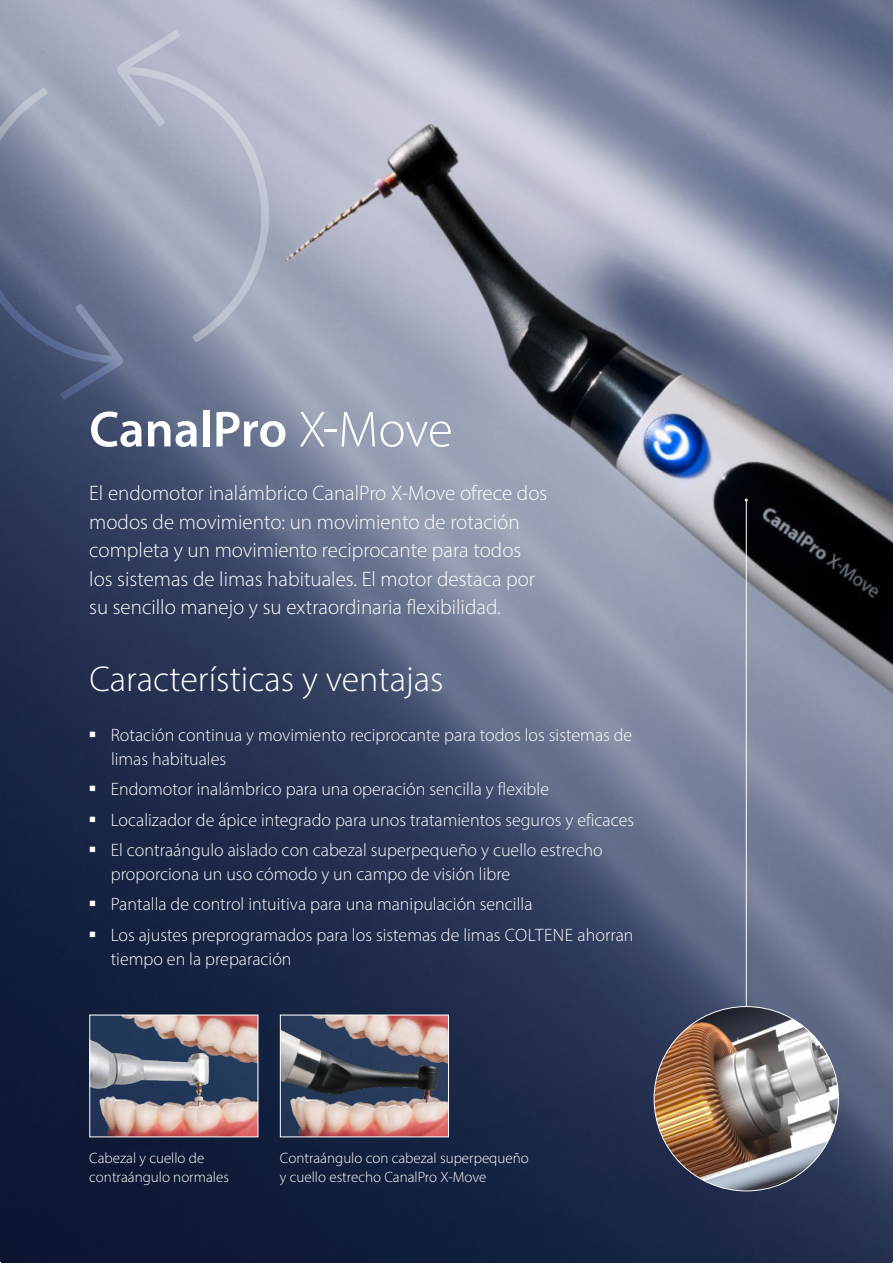
<style>
.page{position:relative;width:893px;height:1263px;background:#fff}
.page>*{position:absolute;margin:0;border:0;box-sizing:border-box;transform-origin:0 0}
.t1{font:600 51px "Myriad Pro";color:#fff}
.t2{font:300 36px "Myriad Pro";color:#fff}
.t3{font:300 21px/28.5px "Myriad Pro";color:#fff}
.t4{font:300 18px/30.5px "Myriad Pro";color:#fff}
.t5{font:300 15px/19.5px "Myriad Pro";color:#fff}
.s1{font-weight:300}
</style>
<div class="page">
<img style="left:0;top:0;width:893px;height:1263px">
<svg style="left:0;top:30px;width:270px;height:370px;background:#8c94aa"></svg>
<hr style="left:746px;top:500px;width:1px;height:522px;background:#fff">
<img style="left:654px;top:1006px;width:184px;height:185px;border-radius:92px">
<img style="left:282px;top:1017px;width:165px;height:118px">
<div style="left:280px;top:1015px;width:169px;height:122px;border:1px solid #fff"></div>
<img style="left:91px;top:1017px;width:165px;height:118px">
<div style="left:89px;top:1015px;width:169px;height:122px;border:1px solid #fff"></div>
<svg style="left:90px;top:732px;width:5px;height:5px"></svg>
<svg style="left:90px;top:786px;width:5px;height:5px"></svg>
<svg style="left:90px;top:816px;width:5px;height:6px"></svg>
<svg style="left:90px;top:847px;width:5px;height:5px"></svg>
<svg style="left:90px;top:901px;width:5px;height:5px"></svg>
<svg style="left:90px;top:931px;width:5px;height:6px"></svg>
<h1 class="t1" style="left:89px;top:397px;width:365px">CanalPro <span class="s1">X-Move</span></h1>
<p class="t3" style="left:89px;top:479px;width:460px">El endomotor inalámbrico CanalPro X-Move ofrece dos modos de movimiento: un movimiento de rotación completa y un movimiento reciprocante para todos los sistemas de limas habituales. El motor destaca por su sencillo manejo y su extraordinaria flexibilidad.</p>
<h2 class="t2" style="left:89px;top:658px;width:356px">Características y ventajas</h2>
<p class="t4" style="left:111px;top:723px;width:523px;line-height:24px">Rotación continua y movimiento reciprocante para todos los sistemas de limas habituales</p>
<p class="t4" style="left:111px;top:774px;width:525px">Endomotor inalámbrico para una operación sencilla y flexible<br>Localizador de ápice integrado para unos tratamientos seguros y eficaces<br>El contraángulo aislado con cabezal superpequeño y cuello estrecho</p>
<p class="t4" style="left:111px;top:859px;width:524px">proporciona un uso cómodo y un campo de visión libre<br>Pantalla de control intuitiva para una manipulación sencilla<br>Los ajustes preprogramados para los sistemas de limas COLTENE ahorran</p>
<p class="t4" style="left:111px;top:943px;width:182px">tiempo en la preparación</p>
<p class="t5" style="left:89px;top:1148px;width:141px">Cabezal y cuello de contraángulo normales</p>
<p class="t5" style="left:280px;top:1148px;width:250px">Contraángulo con cabezal superpequeño y cuello estrecho CanalPro X-Move</p>
</div>
